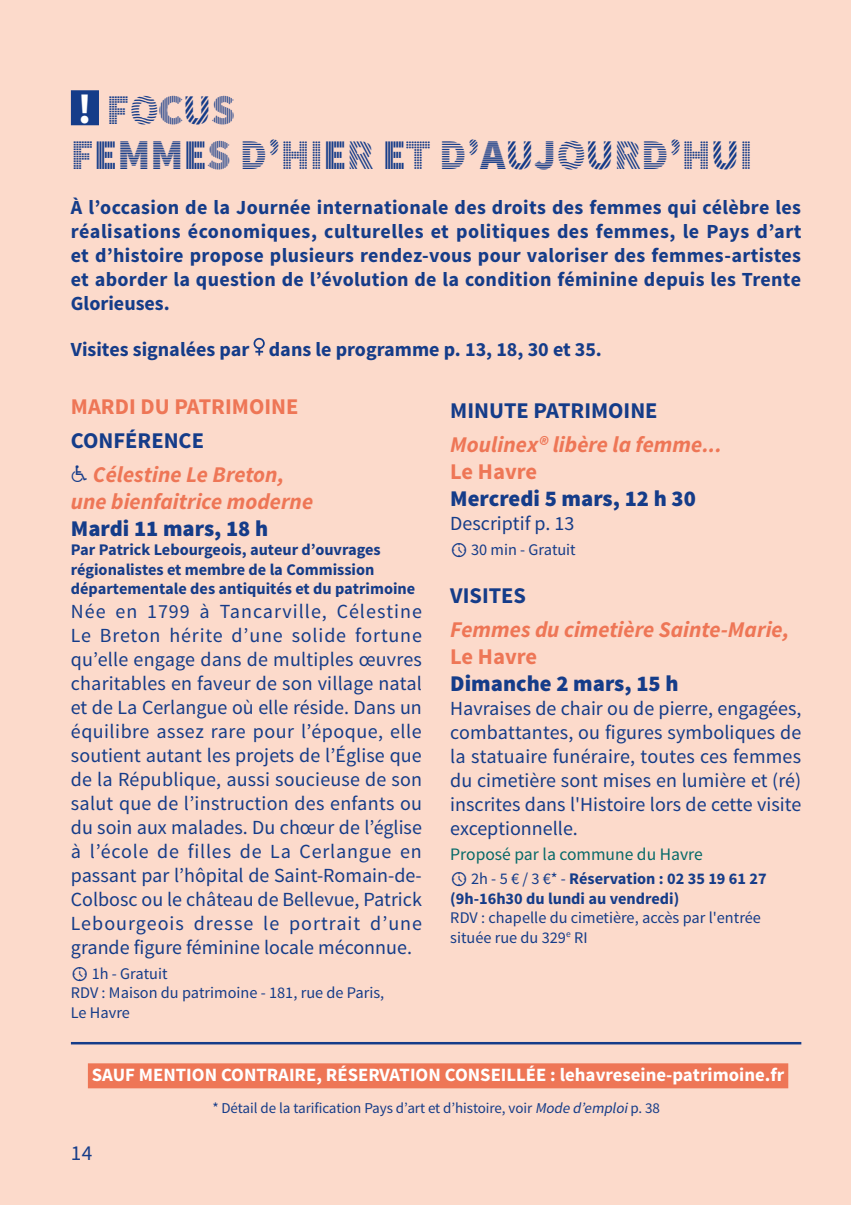
<style>
.page{position:relative;width:851px;height:1205px;background:#fff}
.page>*{position:absolute;margin:0;border:0;box-sizing:border-box;transform-origin:0 0}
.t1{font:42.5px/45px "Source Sans Pro DISPLAY";color:#153c89}
.t2{font:italic 700 22.5px/34px "Source Sans Pro";color:#ee7656}
.t3{font:900 22.5px "Source Sans Pro";color:#153c89}
.t4{font:700 22.5px "Source Sans Pro";color:#ee7656}
.t5{font:700 22.5px "Source Sans Pro";color:#153c89}
.t6{font:21.25px "Source Sans Pro";color:#153c89}
.t7{font:20px/24px "Source Sans Pro";color:#153c89;text-align:justify}
.t8{font:700 20px/24px "Source Sans Pro";color:#153c89;text-align:justify}
.t9{font:700 18.75px "Source Sans Pro";color:#fff}
.t10{font:17.5px "Source Sans Pro";color:#066a68}
.t11{font:700 16.25px/19.5px "Source Sans Pro";color:#153c89}
.t12{font:16.25px/19.5px "Source Sans Pro";color:#153c89}
.t13{font:15px "Source Sans Pro";letter-spacing:-.005em;color:#153c89}
.s1{font-family:"Source Sans Pro";font-weight:700;color:#fff}
.s2{font-style:normal;color:#153c89}
.s3{font-family:"Travelcons";font-weight:400;font-style:normal;font-size:15px;color:#153c89}
.s4{font-weight:400}
.s5{font-style:italic}
</style>
<div class="page">
<div style="left:0;top:0;width:850px;height:1205px;background:#fcdacb"></div>
<div style="left:71px;top:90px;width:28px;height:35px;background:#153c89"></div>
<svg style="left:253px;top:338px;width:12px;height:18px"></svg>
<hr style="left:71px;top:1042px;width:730px;height:2px;background:#153c89">
<div style="left:88px;top:1063px;width:700px;height:25px;background:#ee7656"></div>
<h1 class="t1" style="left:71px;top:89px;width:683px"><span class="s1">!</span> FOCUS<br>FEMMES D’HIER ET D’AUJOURD’HUI</h1>
<p class="t8" style="left:71px;top:196px;width:732px">À l’occasion de la Journée internationale des droits des femmes qui célèbre les réalisations économiques, culturelles et politiques des femmes, le Pays d’art et d’histoire propose plusieurs rendez-vous pour valoriser des femmes-artistes et aborder la question de l’évolution de la condition féminine depuis les Trente Glorieuses.</p>
<p class="t8" style="left:71px;top:338px;width:532px">Visites signalées par dans le programme p. 13, 18, 30 et 35.</p>
<p class="t4" style="left:71px;top:392px;width:229px">MARDI DU PATRIMOINE</p>
<p class="t2" style="left:71px;top:423px;width:215px"><span class="s2">CONFÉRENCE<br></span><span class="s3">E</span> Célestine Le Breton,</p>
<p class="t2" style="left:71px;top:484px;width:244px">une bienfaitrice moderne</p>
<p class="t3" style="left:71px;top:513px;width:199px">Mardi 11 mars, 18 h</p>
<p class="t11" style="left:71px;top:541px;width:346px">Par Patrick Lebourgeois, auteur d’ouvrages régionalistes et membre de la Commission départementale des antiquités et du patrimoine</p>
<p class="t7" style="left:71px;top:600px;width:353px">Née en 1799 à Tancarville, Célestine Le Breton hérite d’une solide fortune qu’elle engage dans de multiples œuvres charitables en faveur de son village natal et de La Cerlangue où elle réside. Dans un équilibre assez rare pour l’époque, elle soutient autant les projets de l’Église que de la République, aussi soucieuse de son salut que de l’instruction des enfants ou du soin aux malades. Du chœur de l’église à l’école de filles de La Cerlangue en passant par l’hôpital de Saint-Romain-de-Colbosc ou le château de Bellevue, Patrick Lebourgeois dresse le portrait d’une grande figure féminine locale méconnue.</p>
<p class="t12" style="left:71px;top:964px;width:315px;text-indent:21px">1h - Gratuit<br>RDV : Maison du patrimoine - 181, rue de Paris,<br>Le Havre</p>
<p class="t5" style="left:450px;top:396px;width:209px">MINUTE PATRIMOINE</p>
<p class="t2" style="left:450px;top:427px;width:273px">Moulinex® libère la femme...</p>
<p class="t4" style="left:450px;top:457px;width:88px">Le Havre</p>
<p class="t3" style="left:450px;top:484px;width:247px">Mercredi 5 mars, 12 h 30</p>
<p class="t7" style="left:450px;top:512px;width:125px">Descriptif p. 13</p>
<p class="t12" style="left:471px;top:540px;width:106px">30 min - Gratuit</p>
<p class="t5" style="left:450px;top:581px;width:77px">VISITES</p>
<p class="t2" style="left:450px;top:612px;width:340px">Femmes du cimetière Sainte-Marie,</p>
<p class="t4" style="left:450px;top:642px;width:88px">Le Havre</p>
<p class="t3" style="left:450px;top:669px;width:230px">Dimanche 2 mars, 15 h</p>
<p class="t7" style="left:450px;top:697px;width:352px">Havraises de chair ou de pierre, engagées, combattantes, ou figures symboliques de la statuaire funéraire, toutes ces femmes du cimetière sont mises en lumière et (ré) inscrites dans l'Histoire lors de cette visite exceptionnelle.</p>
<p class="t10" style="left:450px;top:843px;width:254px">Proposé par la commune du Havre</p>
<p class="t11" style="left:450px;top:869px;width:318px;text-indent:21px"><span class="s4">2h - 5 € / 3 €* -</span> Réservation : 02 35 19 61 27 (9h-16h30 du lundi au vendredi)</p>
<p class="t12" style="left:450px;top:908px;width:312px">RDV : chapelle du cimetière, accès par l'entrée située rue du 329<sup>e</sup> RI</p>
<p class="t9" style="left:92px;top:1062px;width:694px">SAUF MENTION CONTRAIRE, RÉSERVATION CONSEILLÉE : lehavreseine-patrimoine.fr</p>
<p class="t6" style="left:71px;top:1140px;width:23px">14</p>
<p class="t13" style="left:212px;top:1099px;width:449px">* Détail de la tarification Pays d’art et d’histoire, voir <span class="s5">Mode d’emploi</span>p. 38</p>
</div>
